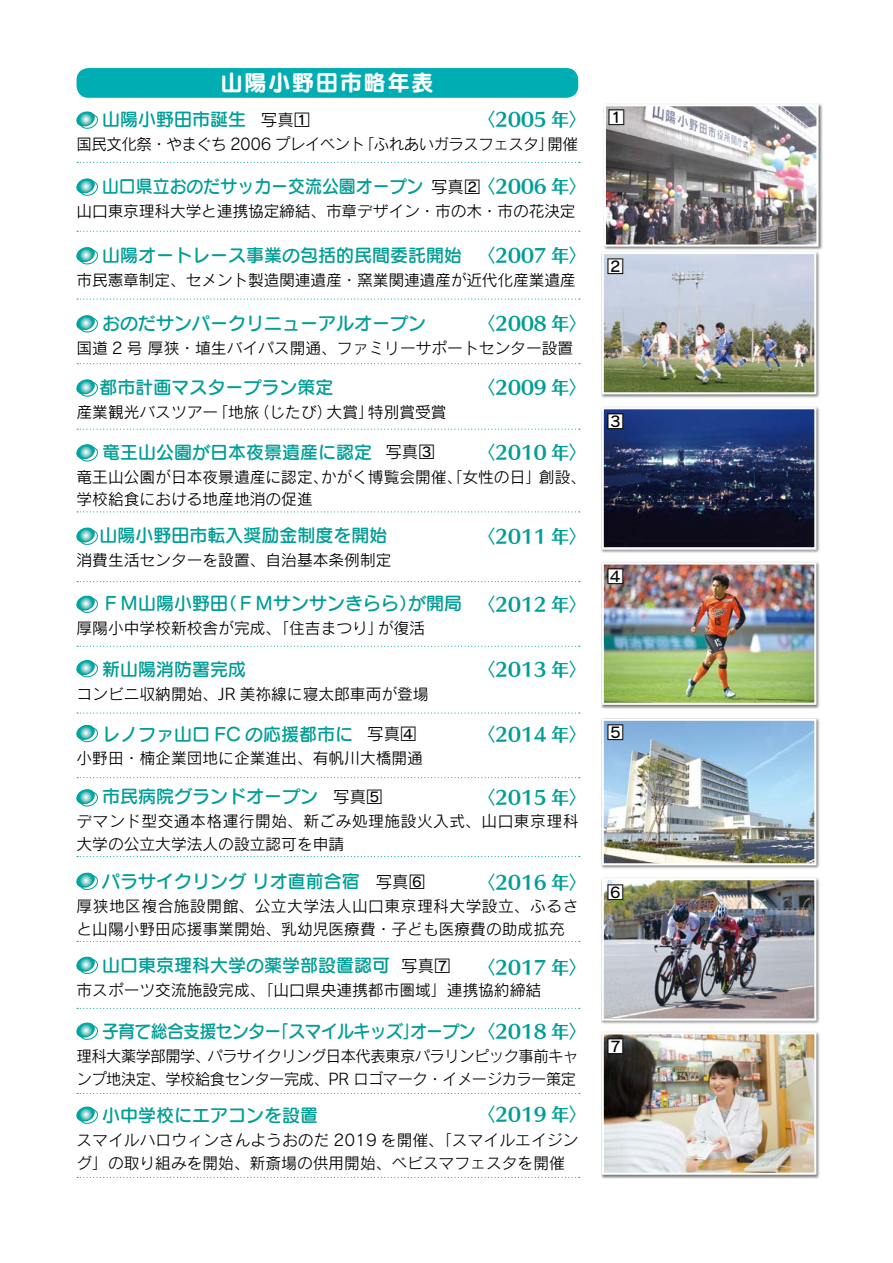
<style>
.page{position:relative;width:893px;height:1263px;background:#fff}
.page>*{position:absolute;margin:0;border:0;box-sizing:border-box;transform-origin:0 0}
.t1{font:22.5px "Seurat Pro B";letter-spacing:.06em;color:#fff}
.t2{font:18px "Seurat Pro DB";color:#009e96}
.t3{font:18px "Skip Std B";color:#009e96}
.t4{font:18px "Seurat Pro DB";letter-spacing:-.04em;color:#009e96;scale:.94 1}
.t5{font:18px "Seurat Pro DB";color:#009e96;scale:.94 1}
.t6{font:18px "Rodin Pro DB";color:#000}
.t7{font:16.5px "Rodin Pro M";color:#000}
.t8{font:15.75px/22.5px "Rodin Pro M";color:#000}
.t9{font:15.75px/22.5px "Rodin Pro M";letter-spacing:-.03em;color:#000}
.t10{font:15.75px/22.5px "Rodin Pro M";letter-spacing:.03em;color:#000}
.s1{font-family:"Rodin Pro DB"}
.s2{font-family:"Rodin Pro M";font-size:16.5px;color:#000}
.s3{font-family:"Rodin Pro DB";font-size:16.5px;color:#000}
.s4{font-family:"Skip Std B"}
</style>
<div class="page">
<div style="left:601px;top:251px;width:220px;height:147px;background:#000;opacity:.55"></div>
<img style="left:605px;top:255px;width:208px;height:136px">
<div style="left:602px;top:252px;width:214px;height:142px;border:2px solid #fff"></div>
<div style="left:603px;top:103px;width:220px;height:147px;background:#000;opacity:.55"></div>
<img style="left:607px;top:107px;width:209px;height:137px">
<div style="left:604px;top:104px;width:215px;height:143px;border:2px solid #fff"></div>
<div style="left:601px;top:562px;width:220px;height:147px;background:#000;opacity:.55"></div>
<img style="left:605px;top:565px;width:208px;height:137px">
<div style="left:602px;top:562px;width:214px;height:143px;border:2px solid #fff"></div>
<div style="left:601px;top:406px;width:220px;height:147px;background:#000;opacity:.55"></div>
<img style="left:605px;top:410px;width:208px;height:136px">
<div style="left:602px;top:407px;width:214px;height:143px;border:2px solid #fff"></div>
<div style="left:601px;top:1031px;width:220px;height:147px;background:#000;opacity:.55"></div>
<img style="left:605px;top:1035px;width:208px;height:137px">
<div style="left:602px;top:1032px;width:214px;height:143px;border:2px solid #fff"></div>
<div style="left:601px;top:718px;width:220px;height:151px;background:#000;opacity:.55"></div>
<img style="left:605px;top:722px;width:208px;height:140px">
<div style="left:602px;top:719px;width:214px;height:146px;border:2px solid #fff"></div>
<div style="left:601px;top:877px;width:220px;height:147px;background:#000;opacity:.55"></div>
<img style="left:605px;top:881px;width:208px;height:136px">
<div style="left:602px;top:878px;width:214px;height:142px;border:2px solid #fff"></div>
<div style="left:77px;top:68px;width:501px;height:30px;background:#00adb2;border-radius:12px"></div>
<svg style="left:76px;top:111px;width:22px;height:18px"></svg>
<svg style="left:76px;top:178px;width:22px;height:18px"></svg>
<svg style="left:77px;top:162px;width:503px;height:1px"></svg>
<svg style="left:77px;top:231px;width:503px;height:1px"></svg>
<div style="left:608px;top:1039px;width:15px;height:15px;background:#fff"></div>
<div style="left:608px;top:885px;width:15px;height:15px;background:#fff"></div>
<div style="left:608px;top:725px;width:15px;height:15px;background:#fff"></div>
<div style="left:608px;top:569px;width:15px;height:15px;background:#fff"></div>
<div style="left:608px;top:414px;width:15px;height:15px;background:#fff"></div>
<div style="left:608px;top:258px;width:15px;height:15px;background:#fff"></div>
<div style="left:609px;top:110px;width:15px;height:14px;background:#fff"></div>
<svg style="left:76px;top:247px;width:22px;height:18px"></svg>
<svg style="left:76px;top:315px;width:22px;height:18px"></svg>
<svg style="left:77px;top:298px;width:503px;height:2px"></svg>
<svg style="left:77px;top:363px;width:503px;height:1px"></svg>
<svg style="left:76px;top:379px;width:22px;height:18px"></svg>
<svg style="left:76px;top:444px;width:22px;height:18px"></svg>
<svg style="left:77px;top:429px;width:503px;height:1px"></svg>
<svg style="left:77px;top:511px;width:503px;height:1px"></svg>
<svg style="left:76px;top:527px;width:22px;height:18px"></svg>
<svg style="left:76px;top:595px;width:22px;height:18px"></svg>
<svg style="left:77px;top:581px;width:503px;height:1px"></svg>
<svg style="left:77px;top:646px;width:503px;height:1px"></svg>
<svg style="left:77px;top:712px;width:503px;height:1px"></svg>
<svg style="left:77px;top:777px;width:503px;height:1px"></svg>
<svg style="left:77px;top:856px;width:503px;height:1px"></svg>
<svg style="left:77px;top:941px;width:503px;height:1px"></svg>
<svg style="left:77px;top:1008px;width:503px;height:1px"></svg>
<svg style="left:77px;top:1093px;width:503px;height:1px"></svg>
<svg style="left:76px;top:660px;width:22px;height:18px"></svg>
<svg style="left:76px;top:724px;width:22px;height:19px"></svg>
<svg style="left:76px;top:789px;width:22px;height:18px"></svg>
<svg style="left:76px;top:1022px;width:22px;height:18px"></svg>
<svg style="left:76px;top:956px;width:22px;height:18px"></svg>
<svg style="left:76px;top:872px;width:22px;height:18px"></svg>
<svg style="left:77px;top:1177px;width:503px;height:1px"></svg>
<svg style="left:76px;top:1106px;width:22px;height:18px"></svg>
<h1 class="t1" style="left:220px;top:67px;width:215px">山陽小野田市略年表</h1>
<p class="t2" style="left:102px;top:108px;width:145px">山陽小野田市誕生</p>
<p class="t7" style="left:261px;top:109px;width:51px">写真<span class="s1">1</span></p>
<p class="t3" style="left:477px;top:106px;width:112px">〈2005 年〉</p>
<p class="t9" style="left:77px;top:132px;width:503px">国民文化祭・やまぐち 2006 プレイベント「ふれあいガラスフェスタ」開催</p>
<p class="t5" style="left:102px;top:175px;width:404px">山口県立おのだサッカー交流公園オープン<span class="s2">写真</span><span class="s3">2</span></p>
<p class="t3" style="left:477px;top:173px;width:112px">〈2006 年〉</p>
<p class="t8" style="left:77px;top:199px;width:501px">山口東京理科大学と連携協定締結、市章デザイン・市の木・市の花決定</p>
<p class="t2" style="left:102px;top:243px;width:361px">山陽オートレース事業の包括的民間委託開始</p>
<p class="t3" style="left:477px;top:242px;width:112px">〈2007 年〉</p>
<p class="t8" style="left:77px;top:268px;width:501px">市民憲章制定、セメント製造関連遺産・窯業関連遺産が近代化産業遺産</p>
<p class="t2" style="left:102px;top:311px;width:325px">おのだサンパークリニューアルオープン</p>
<p class="t3" style="left:477px;top:310px;width:112px">〈2008 年〉</p>
<p class="t8" style="left:77px;top:336px;width:498px">国道 2 号 厚狭・埴生バイパス開通、ファミリーサポートセンター設置</p>
<p class="t2" style="left:100px;top:375px;width:236px">都市計画マスタープラン策定</p>
<p class="t8" style="left:77px;top:400px;width:372px">産業観光バスツアー「地旅（じたび）大賞」特別賞受賞</p>
<p class="t3" style="left:477px;top:374px;width:112px">〈2009 年〉</p>
<p class="t2" style="left:102px;top:440px;width:271px">竜王山公園が日本夜景遺産に認定</p>
<p class="t3" style="left:477px;top:439px;width:112px">〈2010 年〉</p>
<p class="t7" style="left:385px;top:441px;width:51px">写真<span class="s1">3</span></p>
<p class="t8" style="left:77px;top:465px;width:511px">竜王山公園が日本夜景遺産に認定、かがく博覧会開催、「女性の日」創設、学校給食における地産地消の促進</p>
<p class="t2" style="left:100px;top:524px;width:290px">山陽小野田市転入奨励金制度を開始</p>
<p class="t8" style="left:77px;top:548px;width:317px">消費生活センターを設置、自治基本条例制定</p>
<p class="t2" style="left:102px;top:592px;width:361px">ＦＭ山陽小野田（ＦＭサンサンきらら）が開局</p>
<p class="t8" style="left:77px;top:616px;width:350px">厚陽小中学校新校舎が完成、「住吉まつり」が復活</p>
<p class="t2" style="left:102px;top:657px;width:145px">新山陽消防署完成</p>
<p class="t8" style="left:77px;top:682px;width:354px">コンビニ収納開始、JR 美祢線に寝太郎車両が登場</p>
<p class="t3" style="left:477px;top:522px;width:112px">〈2011 年〉</p>
<p class="t3" style="left:477px;top:590px;width:112px">〈2012 年〉</p>
<p class="t3" style="left:477px;top:656px;width:112px">〈2013 年〉</p>
<p class="t2" style="left:102px;top:722px;width:253px">レノファ山口 FC の応援都市に</p>
<p class="t3" style="left:477px;top:721px;width:112px">〈2014 年〉</p>
<p class="t7" style="left:367px;top:723px;width:51px">写真<span class="s1">4</span></p>
<p class="t8" style="left:77px;top:747px;width:348px">小野田・楠企業団地に企業進出、有帆川大橋開通</p>
<p class="t2" style="left:102px;top:785px;width:217px">市民病院グランドオープン</p>
<p class="t7" style="left:333px;top:786px;width:51px">写真<span class="s1">5</span></p>
<p class="t3" style="left:477px;top:783px;width:112px">〈2015 年〉</p>
<p class="t10" style="left:77px;top:809px;width:503px">デマンド型交通本格運行開始、新ごみ処理施設火入式、山口東京理科大学の公立大学法人の設立認可を申請</p>
<p class="t2" style="left:102px;top:870px;width:259px">パラサイクリング リオ直前合宿</p>
<p class="t7" style="left:376px;top:871px;width:51px">写真<span class="s1">6</span></p>
<p class="t3" style="left:477px;top:868px;width:112px">〈2016 年〉</p>
<p class="t8" style="left:77px;top:894px;width:503px">厚狭地区複合施設開館、公立大学法人山口東京理科大学設立、ふるさと山陽小野田応援事業開始、乳幼児医療費・子ども医療費の助成拡充</p>
<p class="t2" style="left:102px;top:954px;width:289px">山口東京理科大学の薬学部設置認可</p>
<p class="t7" style="left:401px;top:955px;width:51px">写真<span class="s1">7</span></p>
<p class="t3" style="left:477px;top:953px;width:112px">〈2017 年〉</p>
<p class="t8" style="left:77px;top:978px;width:466px">市スポーツ交流施設完成、「山口県央連携都市圏域」連携協約締結</p>
<p class="t4" style="left:102px;top:1020px;width:518px">子育て総合支援センター「スマイルキッズ」オープン<span class="s4">〈2018 年〉</span></p>
<p class="t9" style="left:77px;top:1044px;width:503px">理科大薬学部開学、パラサイクリング日本代表東京パラリンピック事前キャンプ地決定、学校給食センター完成、PR ロゴマーク・イメージカラー策定</p>
<p class="t3" style="left:477px;top:1101px;width:112px">〈2019 年〉</p>
<p class="t8" style="left:77px;top:1128px;width:503px">スマイルハロウィンさんようおのだ 2019 を開催、「スマイルエイジング」の取り組みを開始、新斎場の供用開始、ベビスマフェスタを開催</p>
<p class="t2" style="left:102px;top:1104px;width:217px">小中学校にエアコンを設置</p>
<p class="t6" style="left:608px;top:105px;width:19px">1</p>
<p class="t6" style="left:606px;top:254px;width:19px">2</p>
<p class="t6" style="left:606px;top:409px;width:19px">3</p>
<p class="t6" style="left:606px;top:564px;width:19px">4</p>
<p class="t6" style="left:606px;top:721px;width:19px">5</p>
<p class="t6" style="left:606px;top:880px;width:19px">6</p>
<p class="t6" style="left:606px;top:1034px;width:19px">7</p>
</div>
